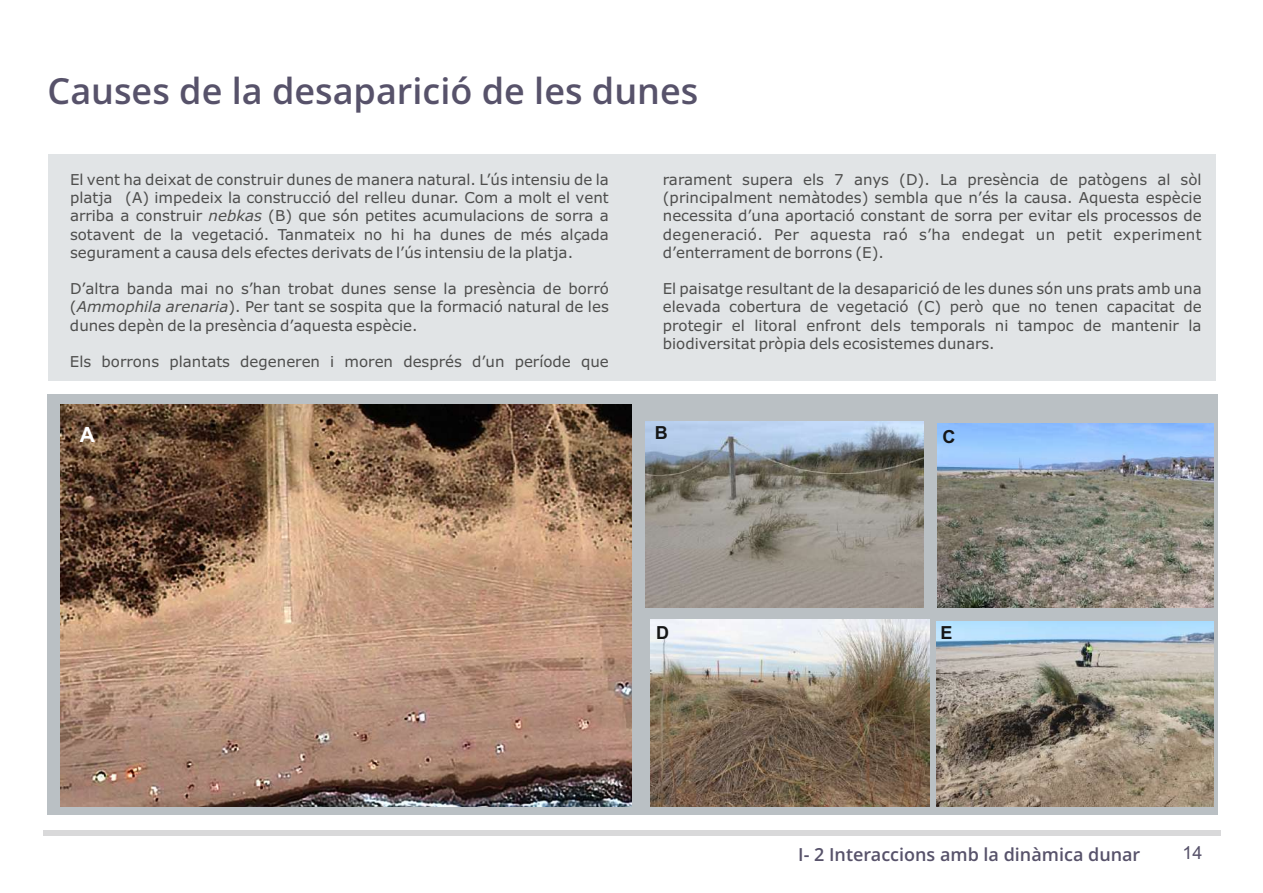
<style>
.page{position:relative;width:1263px;height:893px;background:#fff}
.page>*{position:absolute;margin:0;border:0;box-sizing:border-box;transform-origin:0 0}
.t1{font:600 36px "Open Sans";color:#57526a}
.t2{font:700 21px "Arial";color:#fff}
.t3{font:600 18px "Open Sans";color:#57526a}
.t4{font:700 18px "Arial";color:#151616}
.t5{font:18px "Arial";color:#57526a}
.t6{font:15px/18.3px "Verdana";color:#4e4e4d;text-align:justify}
.s1{font-style:italic}
</style>
<div class="page">
<div style="left:44px;top:830px;width:1177px;height:6px;background:#d9d9da"></div>
<div style="left:48px;top:154px;width:1168px;height:227px;background:#e1e4e6"></div>
<div style="left:48px;top:395px;width:1170px;height:420px;background:#bac0c4"></div>
<img style="left:650px;top:620px;width:280px;height:187px">
<img style="left:937px;top:423px;width:276px;height:184px">
<img style="left:937px;top:621px;width:276px;height:185px">
<img style="left:646px;top:422px;width:278px;height:185px">
<img style="left:61px;top:405px;width:570px;height:401px">
<h1 class="t1" style="left:48px;top:77px;width:652px">Causes de la desaparició de les dunes</h1>
<p class="t6" style="left:70px;top:171px;width:540px">El vent ha deixat de construir dunes de manera natural. L’ús intensiu de la platja (A) impedeix la construcció del relleu dunar. Com a molt el vent arriba a construir <span class="s1">nebkas</span> (B) que són petites acumulacions de sorra a sotavent de la vegetació. Tanmateix no hi ha dunes de més alçada segurament a causa dels efectes derivats de l’ús intensiu de la platja.</p>
<p class="t6" style="left:70px;top:281px;width:540px">D’altra banda mai no s’han trobat dunes sense la presència de borró (<span class="s1">Ammophila arenaria</span>). Per tant se sospita que la formació natural de les dunes depèn de la presència d’aquesta espècie.</p>
<p class="t6" style="left:70px;top:354px;width:540px">Els borrons plantats degeneren i moren després d’un període que</p>
<h2 class="t2" style="left:80px;top:427px;width:17px">A</h2>
<p class="t6" style="left:663px;top:171px;width:540px">rarament supera els 7 anys (D). La presència de patògens al sòl (principalment nemàtodes) sembla que n’és la causa. Aquesta espècie necessita d’una aportació constant de sorra per evitar els processos de degeneració. Per aquesta raó s’ha endegat un petit experiment d’enterrament de borrons (E).</p>
<p class="t6" style="left:663px;top:281px;width:540px">El paisatge resultant de la desaparició de les dunes són uns prats amb una elevada cobertura de vegetació (C) però que no tenen capacitat de protegir el litoral enfront dels temporals ni tampoc de mantenir la biodiversitat pròpia dels ecosistemes dunars.</p>
<p class="t4" style="left:655px;top:426px;width:14px">B</p>
<p class="t4" style="left:942px;top:430px;width:14px">C</p>
<p class="t4" style="left:656px;top:625px;width:14px">D</p>
<p class="t4" style="left:941px;top:626px;width:14px">E</p>
<p class="t3" style="left:798px;top:847px;width:344px">I- 2 Interaccions amb la dinàmica dunar</p>
<p class="t5" style="left:1182px;top:846px;width:22px">14</p>
</div>
